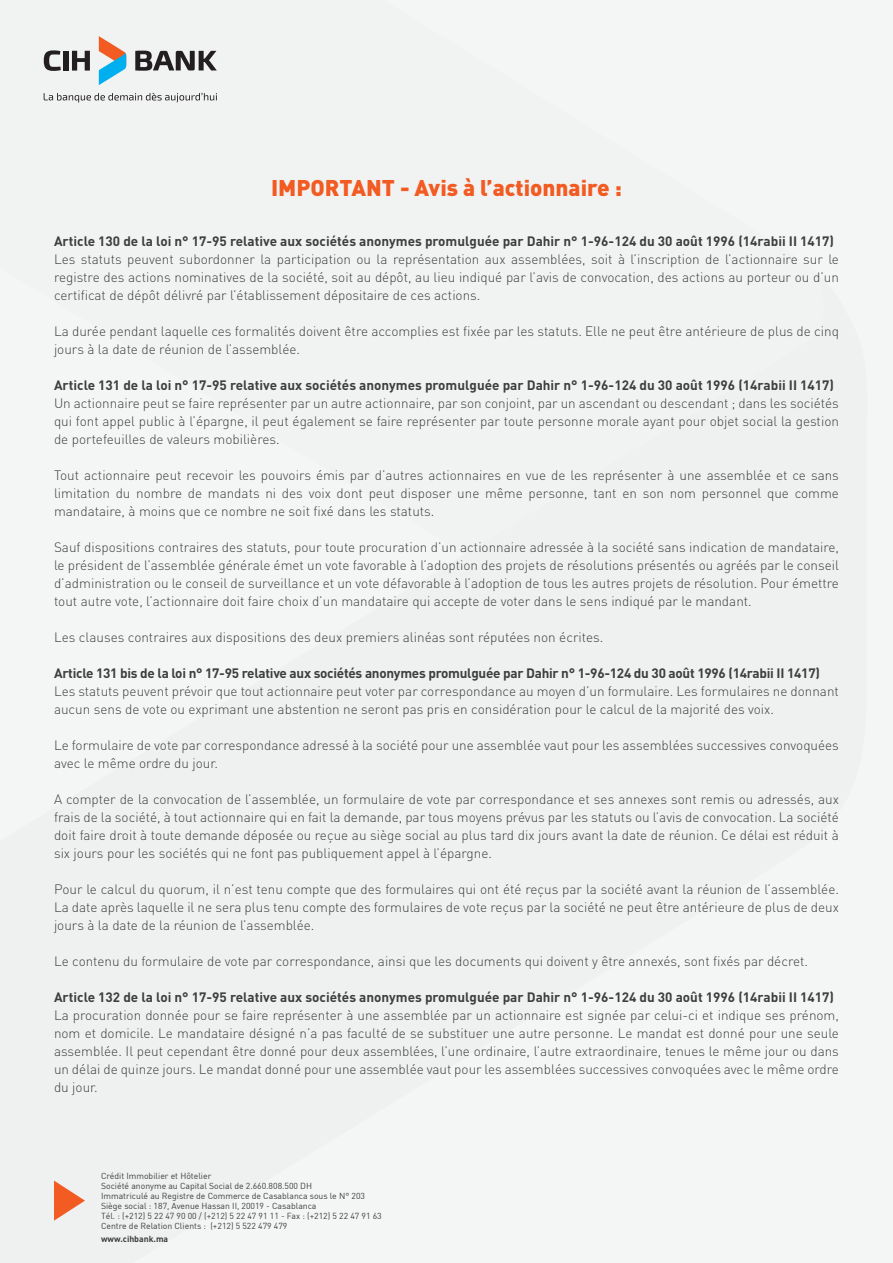
<style>
.page{position:relative;width:893px;height:1263px;background:#f4f5f5}
.page>*{position:absolute;margin:0;border:0;box-sizing:border-box;transform-origin:0 0}
.t1{font:900 22.5px "DIN";color:#f25b21}
.t2{font:13.5px/18px "DIN Light Alternate";color:#3e3e3f;text-align:justify}
.t3{font:700 13.5px "DIN";color:#3e3e3f}
.t4{font:700 13.5px "DIN";letter-spacing:-.02em;color:#3e3e3f}
.t5{font:8.7px "DIN";color:#3e3e3f}
.t6{font:700 8.7px "DIN";color:#3e3e3f}
</style>
<div class="page">
<svg style="left:99px;top:36px;width:27px;height:49px"></svg>
<svg style="left:44px;top:50px;width:17px;height:21px"></svg>
<div style="left:63px;top:51px;width:5px;height:20px;background:#231f20"></div>
<svg style="left:72px;top:51px;width:18px;height:20px"></svg>
<svg style="left:135px;top:51px;width:82px;height:20px"></svg>
<svg style="left:44px;top:93px;width:173px;height:10px"></svg>
<svg style="left:54px;top:1180px;width:31px;height:41px"></svg>
<p class="t1" style="left:271px;top:173px;width:352px">IMPORTANT - Avis à l’actionnaire :</p>
<p class="t3" style="left:54px;top:232px;width:782px">Article 130 de la loi n° 17-95 relative aux sociétés anonymes promulguée par Dahir n° 1-96-124 du 30 août 1996 (14rabii II 1417)</p>
<p class="t2" style="left:54px;top:250px;width:786px">Les statuts peuvent subordonner la participation ou la représentation aux assemblées, soit à l’inscription de l’actionnaire sur le registre des actions nominatives de la société, soit au dépôt, au lieu indiqué par l’avis de convocation, des actions au porteur ou d’un certificat de dépôt délivré par l’établissement dépositaire de ces actions.</p>
<p class="t2" style="left:54px;top:322px;width:786px">La durée pendant laquelle ces formalités doivent être accomplies est fixée par les statuts. Elle ne peut être antérieure de plus de cinq jours à la date de réunion de l’assemblée.</p>
<p class="t3" style="left:54px;top:376px;width:782px">Article 131 de la loi n° 17-95 relative aux sociétés anonymes promulguée par Dahir n° 1-96-124 du 30 août 1996 (14rabii II 1417)</p>
<p class="t2" style="left:54px;top:394px;width:786px">Un actionnaire peut se faire représenter par un autre actionnaire, par son conjoint, par un ascendant ou descendant ; dans les sociétés qui font appel public à l’épargne, il peut également se faire représenter par toute personne morale ayant pour objet social la gestion de portefeuilles de valeurs mobilières.</p>
<p class="t2" style="left:54px;top:466px;width:786px">Tout actionnaire peut recevoir les pouvoirs émis par d’autres actionnaires en vue de les représenter à une assemblée et ce sans limitation du nombre de mandats ni des voix dont peut disposer une même personne, tant en son nom personnel que comme mandataire, à moins que ce nombre ne soit fixé dans les statuts.</p>
<p class="t2" style="left:54px;top:538px;width:786px">Sauf dispositions contraires des statuts, pour toute procuration d’un actionnaire adressée à la société sans indication de mandataire, le président de l’assemblée générale émet un vote favorable à l’adoption des projets de résolutions présentés ou agréés par le conseil d’administration ou le conseil de surveillance et un vote défavorable à l’adoption de tous les autres projets de résolution. Pour émettre tout autre vote, l’actionnaire doit faire choix d’un mandataire qui accepte de voter dans le sens indiqué par le mandant.</p>
<p class="t2" style="left:54px;top:628px;width:551px">Les clauses contraires aux dispositions des deux premiers alinéas sont réputées non écrites.</p>
<p class="t4" style="left:54px;top:664px;width:767px">Article 131 bis de la loi n° 17-95 relative aux sociétés anonymes promulguée par Dahir n° 1-96-124 du 30 août 1996 (14rabii II 1417)</p>
<p class="t2" style="left:54px;top:682px;width:786px">Les statuts peuvent prévoir que tout actionnaire peut voter par correspondance au moyen d’un formulaire. Les formulaires ne donnant aucun sens de vote ou exprimant une abstention ne seront pas pris en considération pour le calcul de la majorité des voix.</p>
<p class="t2" style="left:54px;top:736px;width:786px">Le formulaire de vote par correspondance adressé à la société pour une assemblée vaut pour les assemblées successives convoquées avec le même ordre du jour.</p>
<p class="t2" style="left:54px;top:790px;width:786px">A compter de la convocation de l’assemblée, un formulaire de vote par correspondance et ses annexes sont remis ou adressés, aux frais de la société, à tout actionnaire qui en fait la demande, par tous moyens prévus par les statuts ou l’avis de convocation. La société doit faire droit à toute demande déposée ou reçue au siège social au plus tard dix jours avant la date de réunion. Ce délai est réduit à six jours pour les sociétés qui ne font pas publiquement appel à l’épargne.</p>
<p class="t2" style="left:54px;top:880px;width:786px">Pour le calcul du quorum, il n’est tenu compte que des formulaires qui ont été reçus par la société avant la réunion de l’assemblée.<br>La date après laquelle il ne sera plus tenu compte des formulaires de vote reçus par la société ne peut être antérieure de plus de deux jours à la date de la réunion de l’assemblée.</p>
<p class="t2" style="left:54px;top:952px;width:756px">Le contenu du formulaire de vote par correspondance, ainsi que les documents qui doivent y être annexés, sont fixés par décret.</p>
<p class="t3" style="left:54px;top:988px;width:782px">Article 132 de la loi n° 17-95 relative aux sociétés anonymes promulguée par Dahir n° 1-96-124 du 30 août 1996 (14rabii II 1417)</p>
<p class="t2" style="left:54px;top:1006px;width:786px">La procuration donnée pour se faire représenter à une assemblée par un actionnaire est signée par celui-ci et indique ses prénom, nom et domicile. Le mandataire désigné n’a pas faculté de se substituer une autre personne. Le mandat est donné pour une seule assemblée. Il peut cependant être donné pour deux assemblées, l’une ordinaire, l’autre extraordinaire, tenues le même jour ou dans un délai de quinze jours. Le mandat donné pour une assemblée vaut pour les assemblées successives convoquées avec le même ordre du jour.</p>
<p class="t5" style="left:101px;top:1170px;width:112px">Crédit Immobilier et Hôtelier</p>
<p class="t5" style="left:101px;top:1180px;width:213px">Société anonyme au Capital Social de 2.660.808.500 DH</p>
<p class="t5" style="left:101px;top:1190px;width:266px">Immatriculé au Registre de Commerce de Casablanca sous le N° 203</p>
<p class="t5" style="left:101px;top:1201px;width:217px">Siège social : 187, Avenue Hassan II, 20019 - Casablanca</p>
<p class="t5" style="left:101px;top:1211px;width:282px">Tél. : (+212) 5 22 47 90 00 / (+212) 5 22 47 91 11 - Fax : (+212) 5 22 47 91 63</p>
<p class="t5" style="left:101px;top:1221px;width:188px">Centre de Relation Clients : (+212) 5 522 479 479</p>
<p class="t6" style="left:101px;top:1233px;width:69px">www.cihbank.ma</p>
</div>
